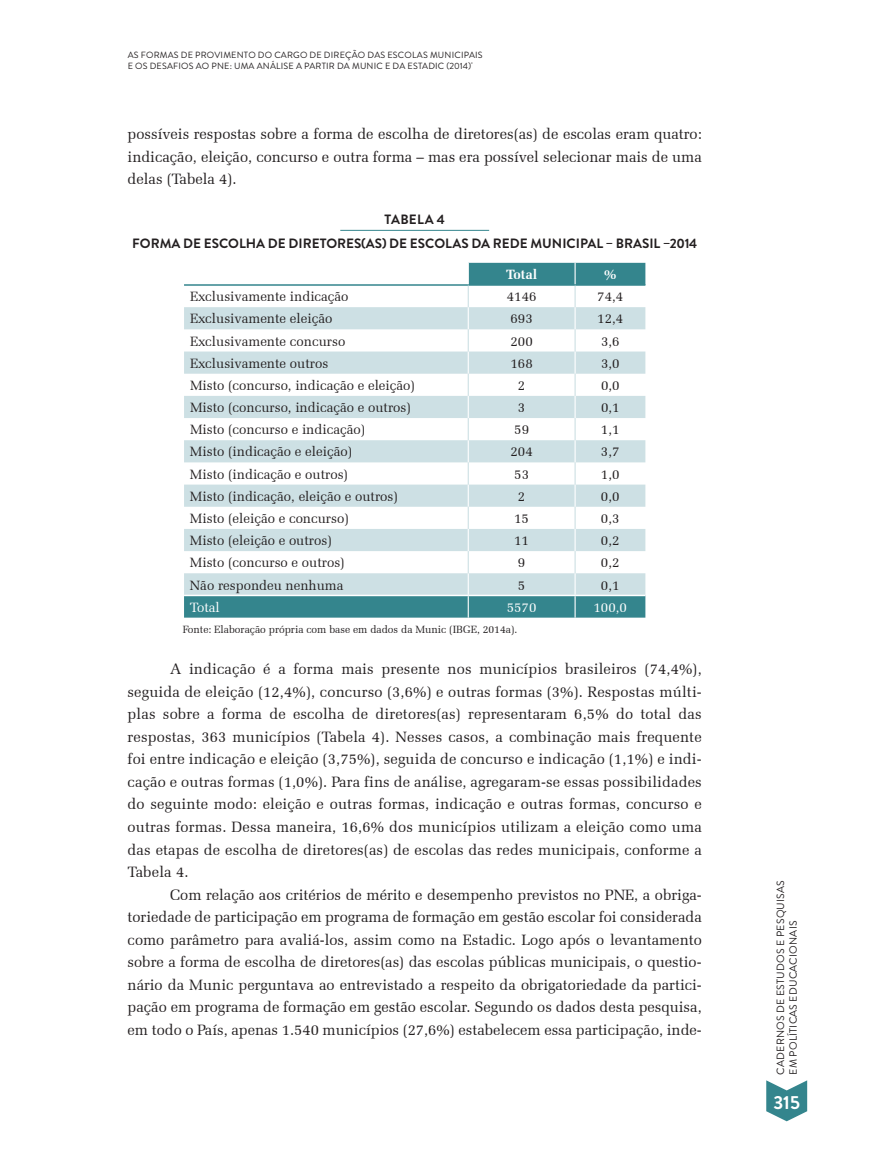
<style>
.page{position:relative;width:872px;height:1170px;background:#fff}
.page>*{position:absolute;margin:0;border:0;box-sizing:border-box;transform-origin:0 0}
.t1{font:700 18.9px "Brandon Grotesque";color:#fff}
.t2{font:15px/22.5px "Zapf Elliptical 711 BT";color:#231f20;text-align:justify}
.t3{font:13.5px "Zapf Elliptical 711 BT";color:#231f20}
.t4{font:700 13.5px/24.8px "Brandon Grotesque";color:#231f20}
.t5{font:13.5px "Zapf Elliptical 711 BT";color:#fff}
.t6{font:700 13.5px "Zapf Elliptical 711 BT";color:#fff}
.t7{font:10.5px "Zapf Elliptical 711 BT";color:#231f20}
.t8{font:10.5px/12.6px "Brandon Grotesque";letter-spacing:.02em;color:#231f20}
.t9{font:9px/10.8px "Brandon Grotesque";letter-spacing:.02em;color:#231f20}
</style>
<div class="page">
<svg style="left:766px;top:1080px;width:41px;height:41px"></svg>
<hr style="left:340px;top:230px;width:149px;height:1px;background:#34858d">
<svg style="left:184px;top:263px;width:461px;height:354px;fill:#34858d"></svg>
<svg style="left:184px;top:286px;width:461px;height:21px"></svg>
<svg style="left:184px;top:307px;width:461px;height:287px;fill:#cde0e4"></svg>
<hr style="left:184px;top:284px;width:284px;height:2px;background:#34858d">
<hr style="left:468px;top:284px;width:107px;height:2px;background:#34858d">
<hr style="left:575px;top:284px;width:70px;height:2px;background:#34858d">
<svg style="left:468px;top:263px;width:1px;height:354px"></svg>
<svg style="left:574px;top:263px;width:1px;height:354px"></svg>
<hr style="left:184px;top:594px;width:284px;height:2px;background:#fff">
<hr style="left:468px;top:594px;width:107px;height:2px;background:#fff">
<hr style="left:575px;top:594px;width:70px;height:2px;background:#fff">
<svg style="left:503px;top:266px;width:37px;height:31px"></svg>
<svg style="left:600px;top:266px;width:20px;height:17px"></svg>
<p class="t9" style="left:128px;top:50px;width:356px">AS FORMAS DE PROVIMENTO DO CARGO DE DIREÇÃO DAS ESCOLAS MUNICIPAIS<br>E OS DESAFIOS AO PNE: UMA ANÁLISE A PARTIR DA MUNIC E DA ESTADIC (2014)<sup>*</sup></p>
<p class="t2" style="left:128px;top:122px;width:576px">possíveis respostas sobre a forma de escolha de diretores(as) de escolas eram quatro: indicação, eleição, concurso e outra forma – mas era possível selecionar mais de uma delas (Tabela 4).</p>
<p class="t4" style="left:132px;top:207px;width:493px;text-indent:252px">TABELA 4<br>FORMA DE ESCOLHA DE DIRETORES(AS) DE ESCOLAS DA REDE MUNICIPAL – BRA</p>
<p class="t4" style="left:642px;top:231px;width:57px">SIL –2014</p>
<p class="t6" style="left:506px;top:266px;width:33px">Total</p>
<p class="t6" style="left:604px;top:266px;width:14px">%</p>
<p class="t3" style="left:190px;top:288px;width:160px">Exclusivamente indicação</p>
<p class="t3" style="left:507px;top:288px;width:31px">4146</p>
<p class="t3" style="left:597px;top:288px;width:27px">74,4</p>
<p class="t3" style="left:190px;top:311px;width:144px">Exclusivamente eleição</p>
<p class="t3" style="left:510px;top:311px;width:24px">693</p>
<p class="t3" style="left:597px;top:311px;width:27px">12,4</p>
<p class="t3" style="left:190px;top:333px;width:157px">Exclusivamente concurso</p>
<p class="t3" style="left:510px;top:333px;width:24px">200</p>
<p class="t3" style="left:601px;top:333px;width:20px">3,6</p>
<p class="t3" style="left:190px;top:355px;width:140px">Exclusivamente outros</p>
<p class="t3" style="left:510px;top:355px;width:24px">168</p>
<p class="t3" style="left:601px;top:355px;width:20px">3,0</p>
<p class="t3" style="left:190px;top:377px;width:226px">Misto (concurso, indicação e eleição)</p>
<p class="t3" style="left:518px;top:377px;width:9px">2</p>
<p class="t3" style="left:601px;top:377px;width:20px">0,0</p>
<p class="t3" style="left:190px;top:399px;width:222px">Misto (concurso, indicação e outros)</p>
<p class="t3" style="left:518px;top:399px;width:9px">3</p>
<p class="t3" style="left:601px;top:399px;width:20px">0,1</p>
<p class="t3" style="left:190px;top:421px;width:177px">Misto (concurso e indicação)</p>
<p class="t3" style="left:514px;top:421px;width:16px">59</p>
<p class="t3" style="left:601px;top:421px;width:20px">1,1</p>
<p class="t3" style="left:190px;top:444px;width:164px">Misto (indicação e eleição)</p>
<p class="t3" style="left:510px;top:444px;width:24px">204</p>
<p class="t3" style="left:601px;top:444px;width:20px">3,7</p>
<p class="t3" style="left:190px;top:466px;width:160px">Misto (indicação e outros)</p>
<p class="t3" style="left:514px;top:466px;width:16px">53</p>
<p class="t3" style="left:601px;top:466px;width:20px">1,0</p>
<p class="t3" style="left:190px;top:488px;width:209px">Misto (indicação, eleição e outros)</p>
<p class="t3" style="left:518px;top:488px;width:9px">2</p>
<p class="t3" style="left:601px;top:488px;width:20px">0,0</p>
<p class="t3" style="left:190px;top:510px;width:160px">Misto (eleição e concurso)</p>
<p class="t3" style="left:514px;top:510px;width:16px">15</p>
<p class="t3" style="left:601px;top:510px;width:20px">0,3</p>
<p class="t3" style="left:190px;top:532px;width:143px">Misto (eleição e outros)</p>
<p class="t3" style="left:514px;top:532px;width:16px">11</p>
<p class="t3" style="left:601px;top:532px;width:20px">0,2</p>
<p class="t3" style="left:190px;top:554px;width:156px">Misto (concurso e outros)</p>
<p class="t3" style="left:518px;top:554px;width:9px">9</p>
<p class="t3" style="left:601px;top:554px;width:20px">0,2</p>
<p class="t3" style="left:190px;top:577px;width:155px">Não respondeu nenhuma</p>
<p class="t3" style="left:518px;top:577px;width:9px">5</p>
<p class="t3" style="left:601px;top:577px;width:20px">0,1</p>
<p class="t5" style="left:190px;top:599px;width:31px">Total</p>
<p class="t5" style="left:507px;top:599px;width:31px">5570</p>
<p class="t5" style="left:593px;top:599px;width:35px">100,0</p>
<p class="t7" style="left:183px;top:623px;width:336px">Fonte: Elaboração própria com base em dados da Munic (IBGE, 2014a).</p>
<p class="t2" style="left:128px;top:658px;width:576px;text-indent:43px">A indicação é a forma mais presente nos municípios brasileiros (74,4%), seguida de eleição (12,4%), concurso (3,6%) e outras formas (3%). Respostas múlti&shy;plas sobre a forma de escolha de diretores(as) representaram 6,5% do total das respostas, 363 municípios (Tabela 4). Nesses casos, a combinação mais frequente foi entre indicação e eleição (3,75%), seguida de concurso e indicação (1,1%) e indi&shy;cação e outras formas (1,0%). Para fins de análise, agregaram-se essas possibilidades do seguinte modo: eleição e outras formas, indicação e outras formas, concurso e outras formas. Dessa maneira, 16,6% dos municípios utilizam a eleição como uma das etapas de escolha de diretores(as) de escolas das redes municipais, conforme a Tabela 4.</p>
<p class="t2" style="left:128px;top:883px;width:576px;text-indent:43px">Com relação aos critérios de mérito e desempenho previstos no PNE, a obriga&shy;toriedade de participação em programa de formação em gestão escolar foi considerada como parâmetro para avaliá-los, assim como na Estadic. Logo após o levantamento sobre a forma de escolha de diretores(as) das escolas públicas municipais, o questio&shy;nário da Munic perguntava ao entrevistado a respeito da obrigatoriedade da partici&shy;pação em programa de formação em gestão escolar. Segundo os dados desta pesquisa, em todo o País, apenas 1.540 municípios (27,6%) estabelecem essa participação, inde-</p>
<p class="t8" style="left:774px;top:1074px;width:196px;rotate:-90deg">CADERNOS DE ESTUDOS E PESQUISAS<br>EM POLÍTICAS E DUCACIONAIS</p>
<p class="t1" style="left:773px;top:1088px;width:28px">315</p>
</div>
